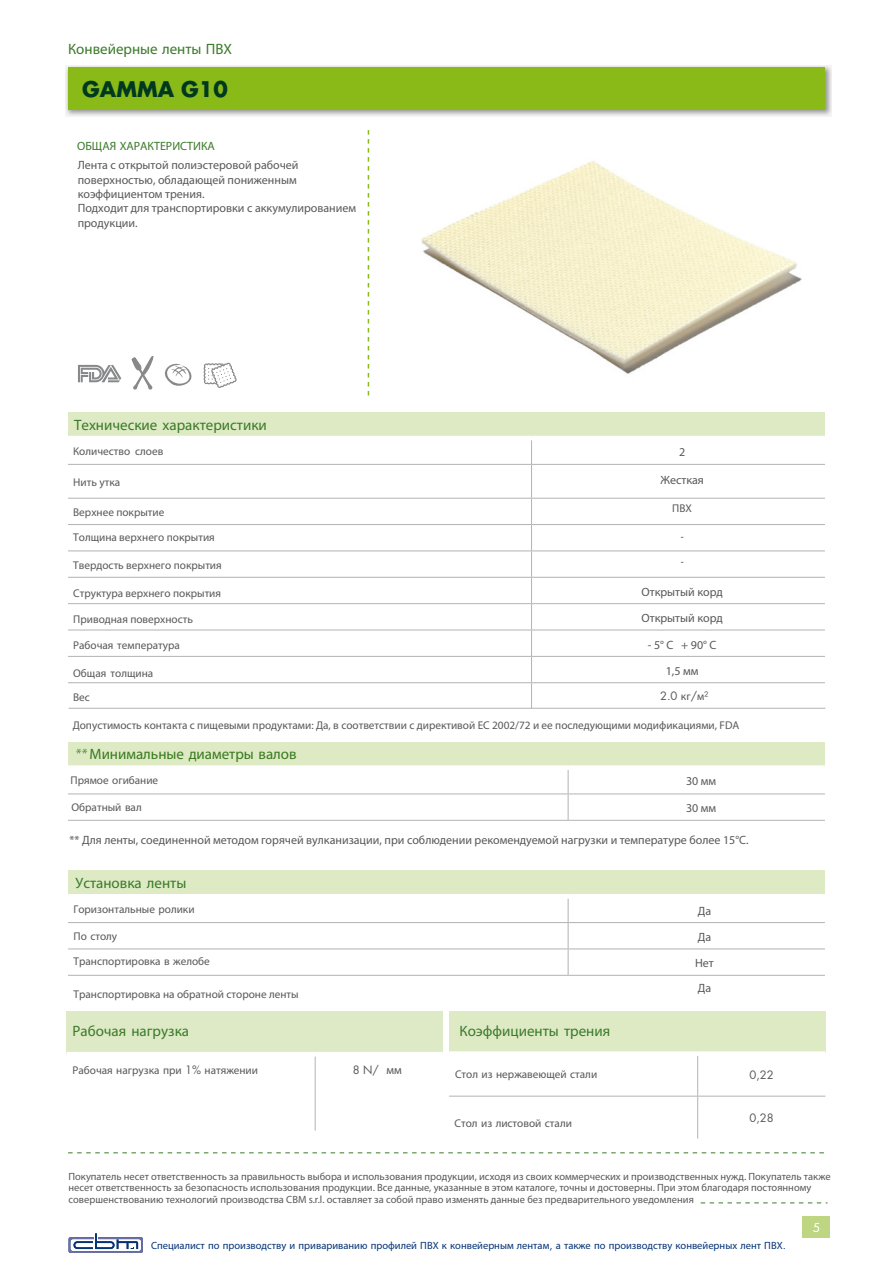
<style>
.page{position:relative;width:893px;height:1263px;background:#fff}
.page>*{position:absolute;margin:0;border:0;box-sizing:border-box;transform-origin:0 0}
.t1{font:700 21px "Futura";color:#003820}
.t2{font:15px "Myriad Pro";color:#3b7a2a}
.t3{font:15px "Myriad Pro";color:#397a1f}
.t4{font:12px/14.4px "Myriad Pro";color:#58585a}
.t5{font:12px "Futura";color:#fff}
.t6{font:11.25px/23.7px "Myriad Pro";color:#58585a}
.t7{font:11.25px "Futura";color:#58585a}
.t8{font:10.5px/11.2px "Myriad Pro";color:#58585a}
.t9{font:10.5px "Myriad Pro";color:#053376}
.s1{color:#3b7a2a}
.s2{font-family:"Myriad Pro"}
.s3{font-weight:300;font-style:italic}
.s4{font-family:"Futura"}
.s5{font-family:"Myriad Pro";font-size:12px}
</style>
<div class="page">
<svg style="left:65px;top:65px;width:767px;height:52px"></svg>
<div style="left:68px;top:67px;width:757px;height:43px;background:#89ba17"></div>
<div style="left:68px;top:412px;width:757px;height:26px;background:#ddeac4"></div>
<svg style="left:531px;top:440px;width:1px;height:24px"></svg>
<hr style="left:68px;top:464px;width:463px;height:1px;background:#b1b3b4">
<hr style="left:531px;top:464px;width:294px;height:1px;background:#b1b3b4">
<hr style="left:531px;top:465px;width:1px;height:33px;background:#b1b3b4">
<hr style="left:68px;top:498px;width:463px;height:1px;background:#b1b3b4">
<hr style="left:531px;top:498px;width:294px;height:1px;background:#b1b3b4">
<hr style="left:68px;top:524px;width:463px;height:1px;background:#b1b3b4">
<hr style="left:531px;top:524px;width:294px;height:1px;background:#b1b3b4">
<hr style="left:68px;top:550px;width:463px;height:1px;background:#b1b3b4">
<hr style="left:531px;top:550px;width:294px;height:1px;background:#b1b3b4">
<hr style="left:68px;top:577px;width:463px;height:1px;background:#b1b3b4">
<hr style="left:531px;top:577px;width:294px;height:1px;background:#b1b3b4">
<hr style="left:68px;top:603px;width:463px;height:1px;background:#b1b3b4">
<hr style="left:531px;top:603px;width:294px;height:1px;background:#b1b3b4">
<hr style="left:68px;top:630px;width:463px;height:1px;background:#b1b3b4">
<hr style="left:531px;top:630px;width:294px;height:1px;background:#b1b3b4">
<hr style="left:68px;top:656px;width:463px;height:1px;background:#b1b3b4">
<hr style="left:531px;top:656px;width:294px;height:1px;background:#b1b3b4">
<hr style="left:68px;top:682px;width:463px;height:1px;background:#b1b3b4">
<hr style="left:531px;top:682px;width:294px;height:1px;background:#b1b3b4">
<svg style="left:531px;top:499px;width:1px;height:209px"></svg>
<hr style="left:68px;top:436px;width:463px;height:4px;background:#fff">
<hr style="left:531px;top:436px;width:294px;height:4px;background:#fff">
<svg style="left:368px;top:130px;width:1px;height:265px"></svg>
<div style="left:68px;top:871px;width:757px;height:25px;background:#ddeac4"></div>
<svg style="left:68px;top:898px;width:757px;height:77px"></svg>
<hr style="left:68px;top:894px;width:500px;height:4px;background:#fff">
<hr style="left:568px;top:894px;width:257px;height:4px;background:#fff">
<hr style="left:68px;top:948px;width:500px;height:1px;background:#b1b3b4">
<hr style="left:568px;top:948px;width:257px;height:1px;background:#b1b3b4">
<hr style="left:68px;top:975px;width:500px;height:1px;background:#b1b3b4">
<hr style="left:568px;top:975px;width:257px;height:1px;background:#b1b3b4">
<div style="left:68px;top:742px;width:757px;height:25px;background:#ddeac4"></div>
<svg style="left:68px;top:770px;width:757px;height:50px"></svg>
<div style="left:68px;top:765px;width:500px;height:5px;background:#fff"></div>
<div style="left:568px;top:765px;width:257px;height:5px;background:#fff"></div>
<hr style="left:68px;top:820px;width:500px;height:1px;background:#b1b3b4">
<hr style="left:568px;top:820px;width:257px;height:1px;background:#b1b3b4">
<div style="left:802px;top:1216px;width:28px;height:22px;background:#bed582"></div>
<svg style="left:69px;top:1233px;width:74px;height:20px"></svg>
<svg style="left:701px;top:1202px;width:126px;height:1px"></svg>
<svg style="left:68px;top:1152px;width:756px;height:1px"></svg>
<div style="left:67px;top:1011px;width:376px;height:43px;background:#ddeac5"></div>
<hr style="left:315px;top:1056px;width:1px;height:75px;background:#b2b3b4">
<hr style="left:67px;top:1052px;width:248px;height:4px;background:#fff">
<hr style="left:315px;top:1052px;width:128px;height:4px;background:#fff">
<div style="left:449px;top:1011px;width:376px;height:42px;background:#ddeac4"></div>
<hr style="left:697px;top:1056px;width:1px;height:40px;background:#b1b3b4">
<hr style="left:697px;top:1096px;width:1px;height:43px;background:#b1b3b4">
<div style="left:449px;top:1051px;width:249px;height:5px;background:#fff"></div>
<div style="left:698px;top:1051px;width:127px;height:5px;background:#fff"></div>
<hr style="left:449px;top:1096px;width:249px;height:1px;background:#b1b3b4">
<hr style="left:698px;top:1096px;width:127px;height:1px;background:#b1b3b4">
<svg style="left:132px;top:356px;width:22px;height:33px"></svg>
<svg style="left:78px;top:365px;width:43px;height:17px"></svg>
<svg style="left:164px;top:363px;width:28px;height:23px"></svg>
<svg style="left:204px;top:362px;width:33px;height:26px"></svg>
<hr style="left:69px;top:708px;width:463px;height:1px;background:#b1b3b4">
<hr style="left:532px;top:708px;width:293px;height:1px;background:#b1b3b4">
<img style="left:421px;top:160px;width:381px;height:214px">
<p class="t2" style="left:68px;top:39px;width:166px">Конвейерные ленты ПВХ</p>
<p class="t1" style="left:82px;top:75px;width:147px">GAMMA G10</p>
<p class="t4" style="left:77px;top:137px;width:223px;line-height:19px"><span class="s1">ОБЩАЯ ХАРАКТЕРИСТИКА<br></span>Лента с открытой полиэстеровой рабочей</p>
<p class="t4" style="left:78px;top:172px;width:280px">поверхностью, обладающей пониженным коэффициентом трения.<br>Подходит для транспортировки с аккумулированием продукции.</p>
<p class="t2" style="left:74px;top:415px;width:194px">Технические характеристики</p>
<p class="t6" style="left:73px;top:439px;width:92px">Количество слоев</p>
<p class="t6" style="left:73px;top:470px;width:48px">Нить утка</p>
<p class="t6" style="left:73px;top:500px;width:93px">Верхнее покрытие</p>
<p class="t6" style="left:73px;top:525px;width:143px">Толщина верхнего покрытия</p>
<p class="t6" style="left:73px;top:553px;width:150px">Твердость верхнего покрытия</p>
<p class="t6" style="left:73px;top:581px;width:149px">Структура верхнего покрытия</p>
<p class="t6" style="left:73px;top:607px;width:121px">Приводная поверхность</p>
<p class="t6" style="left:73px;top:634px;width:108px">Рабочая температура</p>
<p class="t6" style="left:73px;top:661px;width:82px">Общая толщина<br>Вес</p>
<p class="t4" style="left:679px;top:444px;width:8px">2</p>
<p class="t4" style="left:660px;top:473px;width:45px">Жесткая</p>
<p class="t6" style="left:672px;top:496px;width:21px">ПВХ</p>
<p class="t7" style="left:681px;top:528px;width:4px">-</p>
<p class="t7" style="left:681px;top:554px;width:4px">-</p>
<p class="t4" style="left:641px;top:578px;width:83px;line-height:26px">Открытый корд<br>Открытый корд</p>
<p class="t4" style="left:648px;top:637px;width:70px">- 5° C + 90° C</p>
<p class="t4" style="left:666px;top:663px;width:34px">1,5 мм</p>
<p class="t7" style="left:660px;top:688px;width:50px">2.0 <span class="s2">кг</span>/<span class="s2">м</span>²</p>
<p class="t6" style="left:73px;top:713px;width:668px">Допустимость контакта с пищевыми продуктами: Да, в соответствии с директивой ЕС 2002/72 и ее последующими модификациями, FDA</p>
<p class="t3" style="left:75px;top:744px;width:223px"><span class="s3">**</span> Минимальные диаметры валов</p>
<p class="t6" style="left:71px;top:768px;width:89px">Прямое огибание</p>
<p class="t6" style="left:72px;top:795px;width:72px">Обратный вал</p>
<p class="t4" style="left:686px;top:768px;width:32px;line-height:26.4px">30 мм<br>30 мм</p>
<p class="t4" style="left:69px;top:833px;width:681px">** Для ленты, соединенной методом горячей вулканизации, при соблюдении рекомендуемой нагрузки и температуре более 15°C.</p>
<p class="t2" style="left:76px;top:873px;width:112px">Установка ленты</p>
<p class="t6" style="left:74px;top:897px;width:123px">Горизонтальные ролики</p>
<p class="t6" style="left:74px;top:924px;width:138px;line-height:24.6px">По столу<br>Транспортировка в желобе</p>
<p class="t6" style="left:74px;top:982px;width:227px">Транспортировка на обратной стороне ленты</p>
<p class="t2" style="left:73px;top:1021px;width:118px">Рабочая нагрузка</p>
<p class="t6" style="left:73px;top:1058px;width:187px">Рабочая нагрузка при <span class="s4">1%</span> натяжении</p>
<p class="t7" style="left:353px;top:1062px;width:51px">8 N/ <span class="s5">мм</span></p>
<p class="t2" style="left:460px;top:1021px;width:152px">Коэффициенты трения</p>
<p class="t6" style="left:455px;top:1062px;width:144px">Стол из нержавеющей стали</p>
<p class="t6" style="left:455px;top:1111px;width:119px">Стол из листовой стали</p>
<p class="t4" style="left:698px;top:898px;width:15px;line-height:26.1px">Да<br>Да</p>
<p class="t4" style="left:695px;top:955px;width:20px">Нет</p>
<p class="t4" style="left:698px;top:981px;width:15px">Да</p>
<p class="t7" style="left:749px;top:1068px;width:26px">0,22</p>
<p class="t7" style="left:749px;top:1110px;width:26px">0,28</p>
<p class="t8" style="left:68px;top:1171px;width:764px">Покупатель несет ответственность за правильность выбора и использования продукции, исходя из своих коммерческих и производственных нужд. Покупатель также несет ответственность за безопасность использования продукции. Все данные, указанные в этом каталоге, точны и достоверны. При этом благодаря постоянному совершенствованию технологий производства CBM s.r.l. оставляет за собой право изменять данные без предварительного уведомления</p>
<p class="t9" style="left:151px;top:1239px;width:636px">Специалист по производству и привариванию профилей ПВХ к конвейерным лентам<span class="s4">,</span> а также по производству конвейерных лент ПВХ<span class="s4">.</span></p>
<p class="t5" style="left:813px;top:1220px;width:8px">5</p>
</div>
